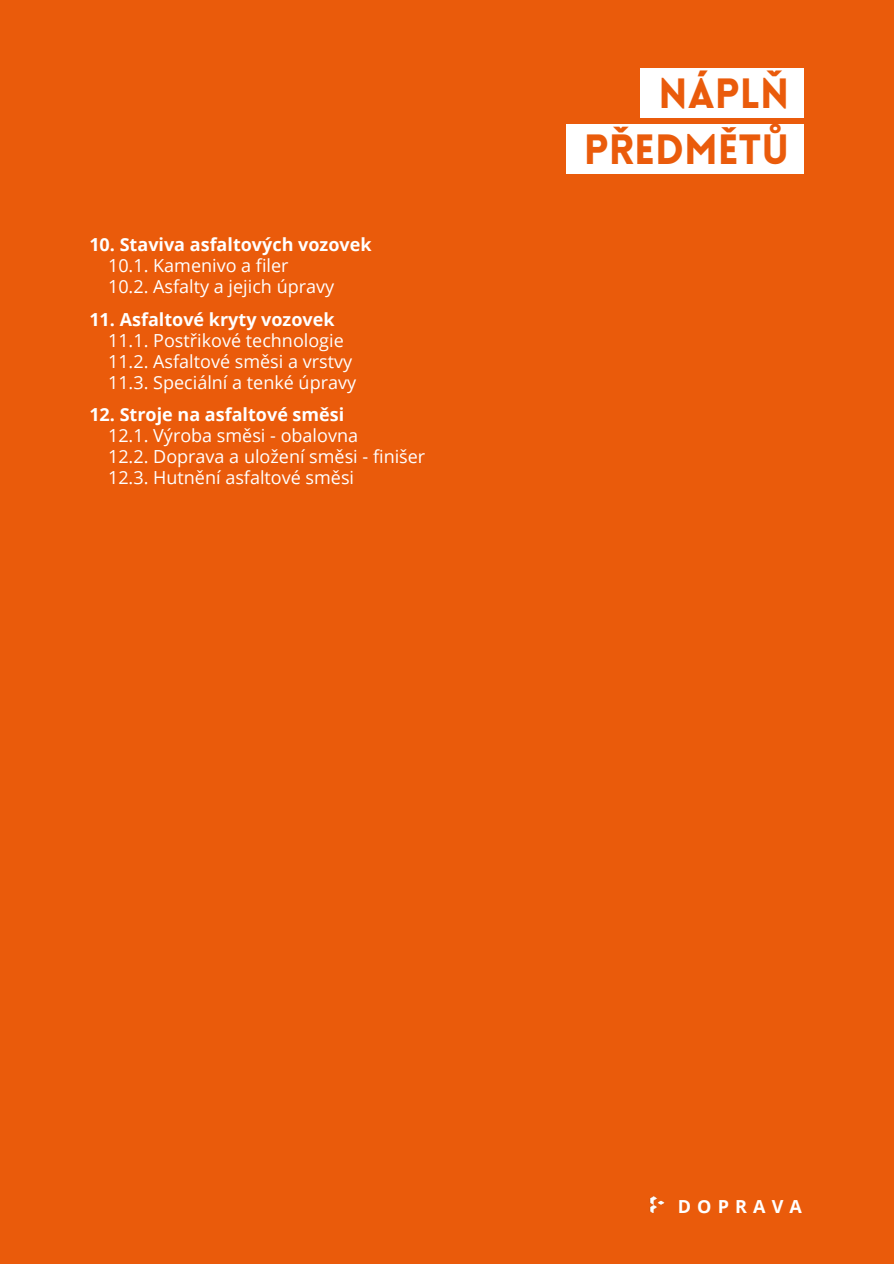
<style>
.page{position:relative;width:894px;height:1264px;background:#fff}
.page>*{position:absolute;margin:0;border:0;box-sizing:border-box;transform-origin:0 0}
.t1{font:900 41.4px/55.7px "Lovelo";color:#ea5b0b;text-align:right}
.t2{font:18px/21px "Open Sans";color:#fff}
.t3{font:700 18px "Open Sans";color:#fff}
.t4{font:700 18px "Open Sans";letter-spacing:.34em;color:#fff}
</style>
<div class="page">
<div style="left:0;top:0;width:893px;height:1263px;background:#ea5b0b"></div>
<div style="left:566px;top:124px;width:237px;height:50px;background:#fff"></div>
<div style="left:640px;top:68px;width:164px;height:50px;background:#fff"></div>
<img style="left:649px;top:1196px;width:16px;height:16px">
<p class="t3" style="left:89px;top:232px;width:284px">10. Staviva asfaltových vozovek</p>
<p class="t2" style="left:108px;top:254px;width:227px">10.1. Kamenivo a filer<br>10.2. Asfalty a jejich úpravy</p>
<p class="t3" style="left:89px;top:307px;width:247px">11. Asfaltové kryty vozovek</p>
<p class="t2" style="left:108px;top:329px;width:249px">11.1. Postřikové technologie<br>11.2. Asfaltové směsi a vrstvy<br>11.3. Speciální a tenké úpravy</p>
<p class="t3" style="left:89px;top:401px;width:256px">12. Stroje na asfaltové směsi</p>
<p class="t2" style="left:108px;top:424px;width:318px">12.1. Výroba směsi - obalovna<br>12.2. Doprava a uložení směsi - finišer<br>12.3. Hutnění asfaltové směsi</p>
<h1 class="t1" style="left:583px;top:70px;width:207px">NÁPLŇ<br>PŘEDMĚTŮ</h1>
<p class="t4" style="left:677px;top:1193px;width:126px">DOPRAVA</p>
</div>
